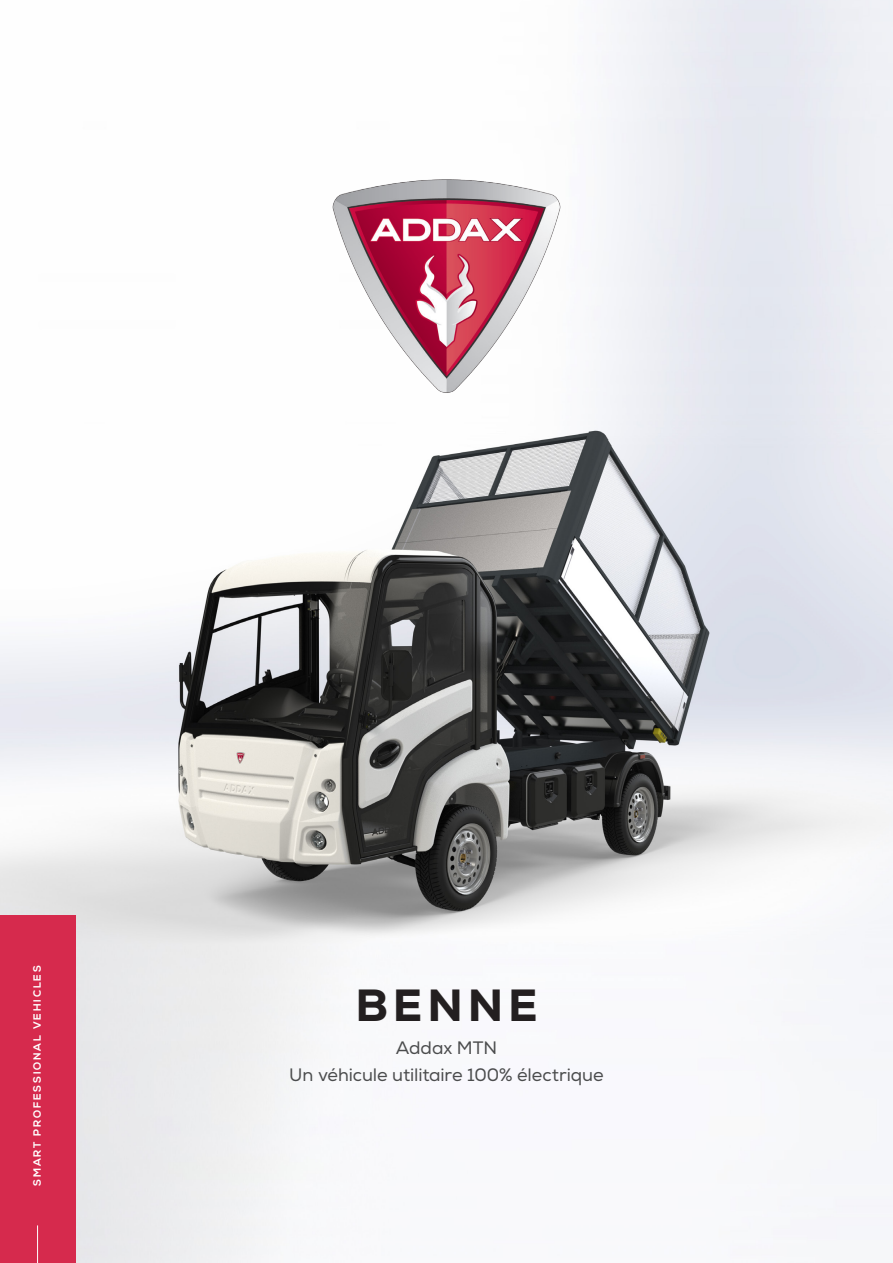
<style>
.page{position:relative;width:893px;height:1263px;background:#fff}
.page>*{position:absolute;margin:0;border:0;box-sizing:border-box;transform-origin:0 0}
.t1{font:800 45px "Nexa";letter-spacing:.105em;color:#231f20}
.t2{font:18px/27px "Nexa";letter-spacing:-.005em;color:#4b4c4d;text-align:center}
.t3{font:700 10.5px "Nexa";letter-spacing:.175em;color:#fff}
</style>
<div class="page">
<img style="left:0;top:0;width:893px;height:1263px">
<img style="left:316px;top:155px;width:261px;height:262px">
<div style="left:0;top:915px;width:75px;height:348px;background:#d62a4d"></div>
<hr style="left:37px;top:1225px;width:1px;height:38px;background:#fff">
<p class="t3" style="left:31px;top:1186px;width:222px;rotate:-90deg">SMART PROFESSIONAL VEHICLES</p>
<h1 class="t1" style="left:355px;top:977px;width:184px">BENNE</h1>
<p class="t2" style="left:289px;top:1034px;width:316px">Addax MTN<br>Un véhicule utilitaire 100% électrique</p>
</div>
